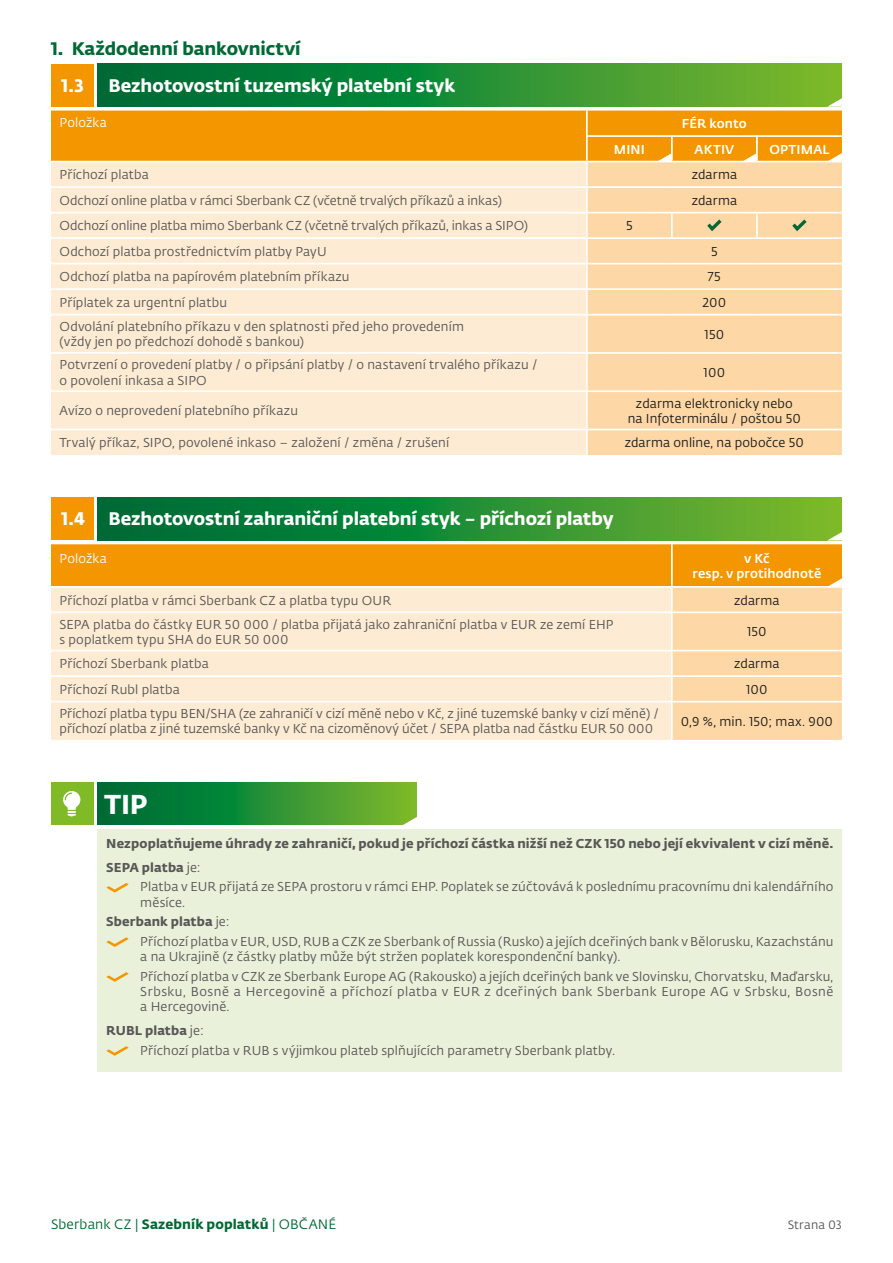
<style>
.page{position:relative;width:893px;height:1263px;background:#fff}
.page>*{position:absolute;margin:0;border:0;box-sizing:border-box;transform-origin:0 0}
.t1{font:27px "Fedra Sans Pro Bold LF";color:#fff}
.t2{font:18px "Fedra Sans Pro Bold LF";letter-spacing:-.005em;color:#fff}
.t3{font:18px "Fedra Sans Pro Bold LF";letter-spacing:-.005em;color:#006935}
.t4{font:13.5px "Fedra Sans Pro Book LF";letter-spacing:.01em;color:#006935}
.t5{font:12.75px/15.3px "Fedra Sans Pro Book LF";letter-spacing:.01em;color:#575756}
.t6{font:12.75px/23.9px "Fedra Sans Pro Bold LF";letter-spacing:.01em;color:#575756}
.t7{font:12.75px/15.3px "Fedra Sans Pro Book LF";letter-spacing:.01em;color:#1d1d1b;text-align:center}
.t8{font:12.75px/15.3px "Fedra Sans Pro Medium LF";letter-spacing:.01em;color:#fff;text-align:center}
.t9{font:12.75px "Fedra Sans Pro Book LF";letter-spacing:.01em;color:#fff}
.t10{font:12px "Fedra Sans Pro Book LF";letter-spacing:.01em;color:#575756}
.s1{font-family:"Fedra Sans Pro Book LF"}
.s2{font-family:"Fedra Sans Pro Bold LF"}
</style>
<div class="page">
<div style="left:51px;top:162px;width:535px;height:293px;background:#feebd3"></div>
<div style="left:588px;top:162px;width:254px;height:293px;background:#fdd7a6"></div>
<hr style="left:671px;top:213px;width:2px;height:24px;background:#fff">
<hr style="left:756px;top:213px;width:2px;height:24px;background:#fff">
<hr style="left:51px;top:212px;width:536px;height:1px;background:#fff">
<hr style="left:587px;top:212px;width:85px;height:1px;background:#fff">
<hr style="left:672px;top:212px;width:85px;height:1px;background:#fff">
<hr style="left:757px;top:212px;width:85px;height:1px;background:#fff">
<hr style="left:51px;top:186px;width:536px;height:2px;background:#fff">
<hr style="left:587px;top:186px;width:85px;height:2px;background:#fff">
<hr style="left:672px;top:186px;width:85px;height:2px;background:#fff">
<hr style="left:757px;top:186px;width:85px;height:2px;background:#fff">
<hr style="left:51px;top:237px;width:536px;height:2px;background:#fff">
<hr style="left:587px;top:237px;width:85px;height:2px;background:#fff">
<hr style="left:672px;top:237px;width:85px;height:2px;background:#fff">
<hr style="left:757px;top:237px;width:85px;height:2px;background:#fff">
<hr style="left:51px;top:263px;width:536px;height:1px;background:#fff">
<hr style="left:587px;top:263px;width:85px;height:1px;background:#fff">
<hr style="left:672px;top:263px;width:85px;height:1px;background:#fff">
<hr style="left:757px;top:263px;width:85px;height:1px;background:#fff">
<hr style="left:51px;top:288px;width:536px;height:2px;background:#fff">
<hr style="left:587px;top:288px;width:85px;height:2px;background:#fff">
<hr style="left:672px;top:288px;width:85px;height:2px;background:#fff">
<hr style="left:757px;top:288px;width:85px;height:2px;background:#fff">
<hr style="left:51px;top:314px;width:536px;height:1px;background:#fff">
<hr style="left:587px;top:314px;width:85px;height:1px;background:#fff">
<hr style="left:672px;top:314px;width:85px;height:1px;background:#fff">
<hr style="left:757px;top:314px;width:85px;height:1px;background:#fff">
<hr style="left:51px;top:352px;width:536px;height:2px;background:#fff">
<hr style="left:587px;top:352px;width:85px;height:2px;background:#fff">
<hr style="left:672px;top:352px;width:85px;height:2px;background:#fff">
<hr style="left:757px;top:352px;width:85px;height:2px;background:#fff">
<hr style="left:51px;top:390px;width:536px;height:2px;background:#fff">
<hr style="left:587px;top:390px;width:85px;height:2px;background:#fff">
<hr style="left:672px;top:390px;width:85px;height:2px;background:#fff">
<hr style="left:757px;top:390px;width:85px;height:2px;background:#fff">
<hr style="left:51px;top:429px;width:536px;height:1px;background:#fff">
<hr style="left:587px;top:429px;width:85px;height:1px;background:#fff">
<hr style="left:672px;top:429px;width:85px;height:1px;background:#fff">
<hr style="left:757px;top:429px;width:85px;height:1px;background:#fff">
<svg style="left:704px;top:216px;width:21px;height:18px"></svg>
<svg style="left:789px;top:216px;width:21px;height:18px"></svg>
<svg style="left:98px;top:64px;width:744px;height:34px;background:#2a8f33"></svg>
<div style="left:51px;top:64px;width:43px;height:42px;background:#f49600"></div>
<svg style="left:51px;top:98px;width:791px;height:64px;background:#da9e1e"></svg>
<svg style="left:98px;top:497px;width:744px;height:35px;background:#2a8f33"></svg>
<div style="left:51px;top:497px;width:43px;height:43px;background:#f49600"></div>
<svg style="left:51px;top:532px;width:791px;height:208px;background:#f3d49d"></svg>
<div style="left:98px;top:829px;width:744px;height:242px;background:#e9f1da"></div>
<svg style="left:98px;top:782px;width:319px;height:43px;background:#2a8f33"></svg>
<div style="left:51px;top:782px;width:43px;height:43px;background:#80ba27"></div>
<svg style="left:63px;top:791px;width:17px;height:25px"></svg>
<svg style="left:401px;top:816px;width:16px;height:9px"></svg>
<svg style="left:106px;top:883px;width:23px;height:9px"></svg>
<svg style="left:106px;top:937px;width:23px;height:10px"></svg>
<svg style="left:106px;top:972px;width:23px;height:10px"></svg>
<svg style="left:106px;top:1046px;width:23px;height:10px"></svg>
<h2 class="t3" style="left:51px;top:35px;width:251px">1. Každodenní bankovnictví</h2>
<h2 class="t2" style="left:62px;top:71px;width:24px">1.3</h2>
<h2 class="t2" style="left:108px;top:71px;width:348px">Bezhotovostní tuzemský platební styk</h2>
<p class="t9" style="left:60px;top:114px;width:49px">Položka</p>
<p class="t8" style="left:682px;top:115px;width:66px">FÉR konto</p>
<p class="t8" style="left:614px;top:141px;width:32px">MINI</p>
<p class="t8" style="left:695px;top:141px;width:41px">AKTIV</p>
<p class="t8" style="left:769px;top:141px;width:61px">OPTIMAL</p>
<p class="t5" style="left:60px;top:167px;width:91px">Příchozí platba</p>
<p class="t7" style="left:692px;top:167px;width:47px">zdarma</p>
<p class="t5" style="left:60px;top:192px;width:444px">Odchozí online platba v rámci Sberbank CZ (včetně trvalých příkazů a inkas)</p>
<p class="t7" style="left:692px;top:192px;width:47px">zdarma</p>
<p class="t5" style="left:60px;top:218px;width:470px">Odchozí online platba mimo Sberbank CZ (včetně trvalých příkazů, inkas a SIPO)</p>
<p class="t7" style="left:626px;top:218px;width:8px">5</p>
<p class="t5" style="left:60px;top:243px;width:269px">Odchozí platba prostřednictvím platby PayU</p>
<p class="t7" style="left:711px;top:243px;width:8px">5</p>
<p class="t5" style="left:60px;top:269px;width:292px">Odchozí platba na papírovém platebním příkazu</p>
<p class="t7" style="left:708px;top:269px;width:14px">75</p>
<p class="t5" style="left:60px;top:294px;width:169px">Příplatek za urgentní platbu</p>
<p class="t7" style="left:702px;top:294px;width:25px">200</p>
<p class="t5" style="left:60px;top:319px;width:406px">Odvolání platebního příkazu v den splatnosti před jeho provedením (vždy jen po předchozí dohodě s bankou)</p>
<p class="t7" style="left:704px;top:326px;width:21px">150</p>
<p class="t5" style="left:60px;top:357px;width:479px">Potvrzení o provedení platby / o připsání platby / o nastavení trvalého příkazu / o povolení inkasa a SIPO</p>
<p class="t7" style="left:704px;top:365px;width:23px">100</p>
<p class="t5" style="left:60px;top:403px;width:240px">Avízo o neprovedení platebního příkazu</p>
<p class="t7" style="left:628px;top:395px;width:175px">zdarma elektronicky nebo na Infoterminálu / poštou 50</p>
<p class="t5" style="left:60px;top:435px;width:391px">Trvalý příkaz, SIPO, povolené inkaso – založení / změna / zrušení</p>
<p class="t7" style="left:625px;top:435px;width:181px">zdarma online, na pobočce 50</p>
<h2 class="t2" style="left:62px;top:505px;width:25px">1.4</h2>
<h2 class="t2" style="left:108px;top:505px;width:507px">Bezhotovostní zahraniční platební styk – příchozí platby</h2>
<p class="t9" style="left:60px;top:549px;width:49px">Položka</p>
<p class="t8" style="left:692px;top:550px;width:130px">v Kč<br>resp. v protihodnotě</p>
<p class="t5" style="left:60px;top:592px;width:333px">Příchozí platba v rámci Sberbank CZ a platba typu OUR</p>
<p class="t7" style="left:734px;top:592px;width:47px">zdarma</p>
<p class="t5" style="left:60px;top:616px;width:556px">SEPA platba do částky EUR 50 000 / platba přijatá jako zahraniční platba v EUR ze zemí EHP s poplatkem typu SHA do EUR 50 000</p>
<p class="t7" style="left:747px;top:624px;width:21px">150</p>
<p class="t5" style="left:60px;top:656px;width:151px">Příchozí Sberbank platba</p>
<p class="t7" style="left:734px;top:656px;width:47px">zdarma</p>
<p class="t5" style="left:60px;top:681px;width:122px">Příchozí Rubl platba</p>
<p class="t7" style="left:746px;top:681px;width:23px">100</p>
<p class="t5" style="left:60px;top:706px;width:601px">Příchozí platba typu BEN/SHA (ze zahraničí v cizí měně nebo v Kč, z jiné tuzemské banky v cizí měně) / příchozí platba z jiné tuzemské banky v Kč na cizoměnový účet / SEPA platba nad částku EUR 50 000</p>
<p class="t7" style="left:681px;top:713px;width:154px">0,9 %, min. 150; max. 900</p>
<h1 class="t1" style="left:104px;top:783px;width:45px">TIP</h1>
<p class="t6" style="left:106px;top:831px;width:729px">Nezpoplatňujeme úhrady ze zahraničí, pokud je příchozí částka nižší než CZK 150 nebo její ekvivalent v cizí měně.<br>SEPA platba <span class="s1">je:</span></p>
<p class="t5" style="left:140px;top:879px;width:695px">Platba v EUR přijatá ze SEPA prostoru v rámci EHP. Poplatek se zúčtovává k poslednímu pracovnímu dni kalendářního měsíce.</p>
<p class="t6" style="left:106px;top:909px;width:125px">Sberbank platba <span class="s1">je:</span></p>
<p class="t5" style="left:140px;top:933px;width:695px">Příchozí platba v EUR, USD, RUB a CZK ze Sberbank of Russia (Rusko) a jejích dceřiných bank v Bělorusku, Kazachstánu a na Ukrajině (z částky platby může být stržen poplatek korespondenční banky).</p>
<p class="t5" style="left:140px;top:968px;width:695px;text-align:justify">Příchozí platba v CZK ze Sberbank Europe AG (Rakousko) a jejích dceřiných bank ve Slovinsku, Chorvatsku, Maďarsku, Srbsku, Bosně a Hercegovině a příchozí platba v EUR z dceřiných bank Sberbank Europe AG v Srbsku, Bosně a Hercegovině.</p>
<p class="t6" style="left:106px;top:1018px;width:99px">RUBL platba <span class="s1">je:</span></p>
<p class="t5" style="left:140px;top:1042px;width:476px">Příchozí platba v RUB s výjimkou plateb splňujících parametry Sberbank platby.</p>
<p class="t4" style="left:51px;top:1215px;width:287px">Sberbank CZ | <span class="s2">Sazebník poplatků</span> | OBČANÉ</p>
<p class="t10" style="left:788px;top:1216px;width:56px">Strana 03</p>
</div>
